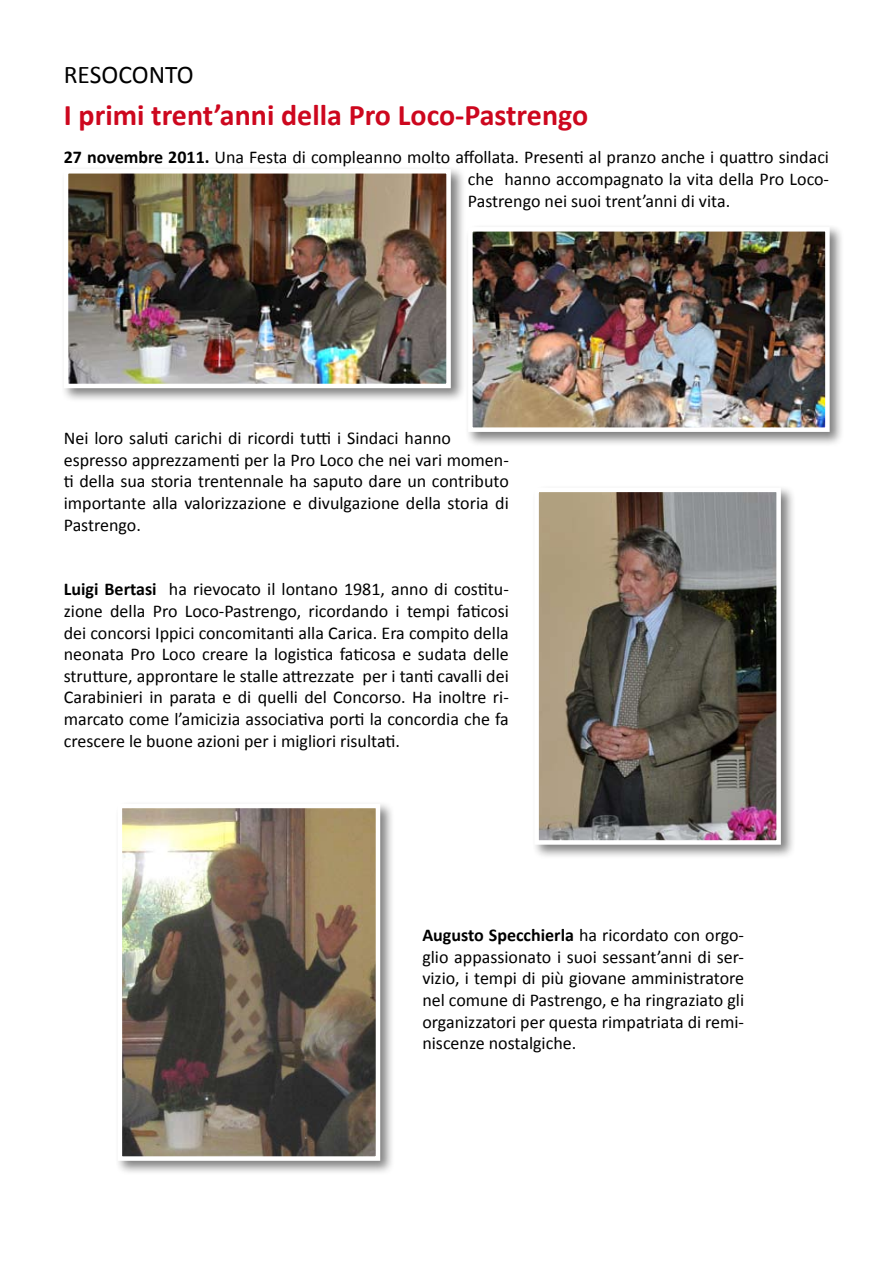
<style>
.page{position:relative;width:893px;height:1263px;background:#fff}
.page>*{position:absolute;margin:0;border:0;box-sizing:border-box;transform-origin:0 0}
.t1{font:700 30px "Calibri";color:#cd071e}
.t2{font:25.5px "Calibri";color:#000}
.t3{font:18px/21.6px "Calibri";color:#000;text-align:justify}
.s1{font-weight:700}
</style>
<div class="page">
<div style="left:465px;top:224px;width:386px;height:229px;background:#000;opacity:.5"></div>
<img style="left:473px;top:232px;width:352px;height:195px">
<div style="left:468px;top:227px;width:362px;height:205px;border:4px solid #fff"></div>
<div style="left:531px;top:484px;width:272px;height:382px;background:#000;opacity:.5"></div>
<img style="left:539px;top:493px;width:237px;height:347px">
<div style="left:534px;top:488px;width:247px;height:357px;border:4px solid #fff"></div>
<div style="left:114px;top:800px;width:287px;height:382px;background:#000;opacity:.5"></div>
<img style="left:123px;top:809px;width:252px;height:347px">
<div style="left:118px;top:804px;width:262px;height:357px;border:4px solid #fff"></div>
<div style="left:60px;top:166px;width:413px;height:244px;background:#000;opacity:.5"></div>
<img style="left:69px;top:174px;width:377px;height:209px">
<div style="left:64px;top:169px;width:387px;height:219px;border:4px solid #fff"></div>
<h2 class="t2" style="left:64px;top:59px;width:131px">RESOCONTO</h2>
<h1 class="t1" style="left:64px;top:96px;width:526px">I primi trent’anni della Pro Loco-Pastrengo</h1>
<p class="t3" style="left:468px;top:146px;width:363px;text-indent:-404px"><span class="s1">27 novembre 2011.</span> Una Festa di compleanno molto affollata. Presenti al pranzo anche i quattro sindaci che hanno accompagnato la vita della Pro Loco-Pastrengo nei suoi trent’anni di vita.</p>
<p class="t3" style="left:64px;top:427px;width:447px;text-align:left">Nei loro saluti carichi di ricordi tutti i Sindaci hanno espresso apprezzamenti per la Pro Loco che nei vari momen&shy;ti della sua storia trentennale ha saputo dare un contributo importante alla valorizzazione e divulgazione della storia di Pastrengo.</p>
<p class="t3" style="left:64px;top:578px;width:447px"><span class="s1">Luigi Bertasi</span> ha rievocato il lontano 1981, anno di costitu&shy;zione della Pro Loco-Pastrengo, ricordando i tempi faticosi dei concorsi Ippici concomitanti alla Carica. Era compito della neonata Pro Loco creare la logistica faticosa e sudata delle strutture, approntare le stalle attrezzate per i tanti cavalli dei Carabinieri in parata e di quelli del Concorso. Ha inoltre ri&shy;marcato come l’amicizia associativa porti la concordia che fa crescere le buone azioni per i migliori risultati.</p>
<p class="t3" style="left:422px;top:923px;width:323px"><span class="s1">Augusto Specchierla</span> ha ricordato con orgo&shy;glio appassionato i suoi sessant’anni di ser&shy;vizio, i tempi di più giovane amministratore nel comune di Pastrengo, e ha ringraziato gli organizzatori per questa rimpatriata di remi&shy;niscenze nostalgiche.</p>
</div>
